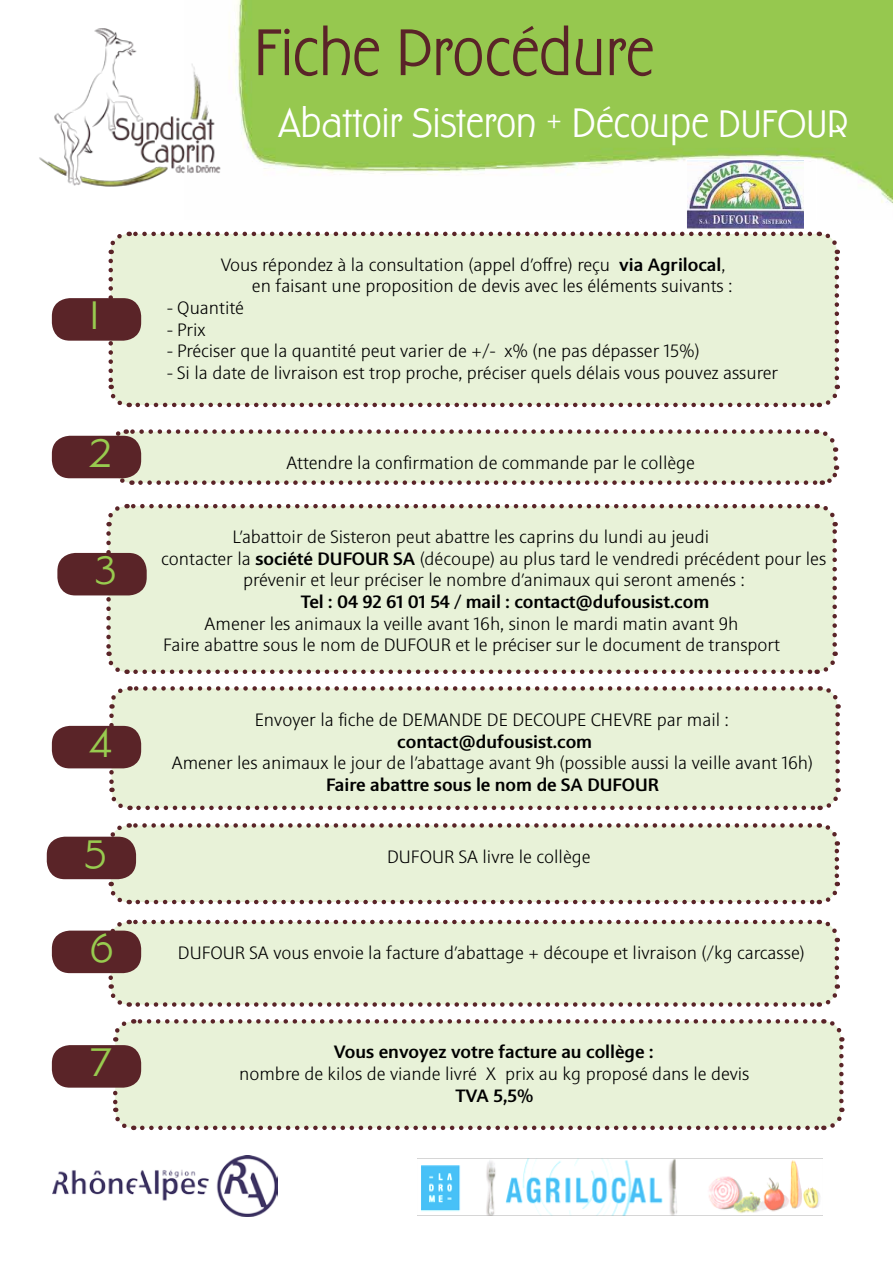
<style>
.page{position:relative;width:893px;height:1263px;background:#fff}
.page>*{position:absolute;margin:0;border:0;box-sizing:border-box;transform-origin:0 0}
.t1{font:72px "Hardwood LP Std";color:#5a2428}
.t2{font:45px "Hardwood LP Std";color:#fff}
.t3{font:45px/93.9px "Hardwood LP Std";color:#98cb4f}
.t4{font:300 18px/21.6px "Sinova Pro";color:#000}
.t5{font:500 18px "Sinova Pro";color:#000}
.s1{font-size:42px}
.s2{font-weight:500}
</style>
<div class="page">
<div style="left:111px;top:234px;width:726px;height:171px;background:#e8f2d8;border-radius:18px"></div>
<svg style="left:108px;top:261px;width:22px;height:147px"></svg>
<svg style="left:138px;top:385px;width:702px;height:23px"></svg>
<svg style="left:818px;top:231px;width:22px;height:147px"></svg>
<svg style="left:108px;top:231px;width:702px;height:23px"></svg>
<svg style="left:107px;top:429px;width:733px;height:56px;background:#e0e5cf"></svg>
<div style="left:109px;top:506px;width:726px;height:166px;background:#e8f2d8;border-radius:18px"></div>
<svg style="left:105px;top:533px;width:23px;height:141px"></svg>
<svg style="left:136px;top:651px;width:702px;height:23px"></svg>
<svg style="left:816px;top:503px;width:22px;height:141px"></svg>
<svg style="left:106px;top:503px;width:702px;height:23px"></svg>
<div style="left:111px;top:688px;width:727px;height:120px;background:#e8f2d8;border-radius:18px"></div>
<svg style="left:108px;top:716px;width:22px;height:95px"></svg>
<svg style="left:138px;top:787px;width:703px;height:24px"></svg>
<svg style="left:819px;top:686px;width:22px;height:94px"></svg>
<svg style="left:109px;top:686px;width:702px;height:23px"></svg>
<svg style="left:106px;top:823px;width:734px;height:82px;background:#e2e9d2"></svg>
<div style="left:111px;top:922px;width:726px;height:82px;background:#e8f2d8;border-radius:18px"></div>
<svg style="left:107px;top:972px;width:23px;height:35px"></svg>
<svg style="left:138px;top:984px;width:702px;height:23px"></svg>
<svg style="left:818px;top:919px;width:22px;height:58px"></svg>
<svg style="left:111px;top:919px;width:699px;height:22px"></svg>
<div style="left:115px;top:1021px;width:726px;height:107px;background:#e8f2d8;border-radius:18px"></div>
<svg style="left:113px;top:1085px;width:21px;height:46px"></svg>
<svg style="left:142px;top:1107px;width:703px;height:24px"></svg>
<svg style="left:823px;top:1019px;width:22px;height:82px"></svg>
<svg style="left:113px;top:1019px;width:701px;height:23px"></svg>
<div style="left:52px;top:298px;width:89px;height:43px;background:#5a2428;border-radius:18px"></div>
<div style="left:52px;top:436px;width:89px;height:42px;background:#5a2428;border-radius:18px"></div>
<div style="left:57px;top:553px;width:90px;height:42px;background:#5a2428;border-radius:18px"></div>
<div style="left:52px;top:726px;width:89px;height:42px;background:#5a2428;border-radius:18px"></div>
<div style="left:47px;top:837px;width:89px;height:42px;background:#5a2428;border-radius:18px"></div>
<div style="left:52px;top:930px;width:89px;height:43px;background:#5a2428;border-radius:18px"></div>
<div style="left:52px;top:1045px;width:89px;height:43px;background:#5a2428;border-radius:18px"></div>
<img style="left:233px;top:0;width:660px;height:205px">
<img style="left:39px;top:28px;width:182px;height:159px">
<img style="left:417px;top:1158px;width:406px;height:58px">
<img style="left:52px;top:1155px;width:225px;height:61px">
<img style="left:688px;top:162px;width:116px;height:65px">
<div style="left:685px;top:159px;width:132px;height:71px;border:2px solid #fff"></div>
<h2 class="t3" style="left:90px;top:268px;width:10px">1</h2>
<h2 class="t3" style="left:90px;top:406px;width:23px">2</h2>
<h2 class="t3" style="left:96px;top:523px;width:22px">3</h2>
<h2 class="t3" style="left:90px;top:696px;width:23px">4</h2>
<h2 class="t3" style="left:85px;top:807px;width:30px">5<br>6</h2>
<h2 class="t3" style="left:90px;top:1015px;width:22px">7</h2>
<h1 class="t1" style="left:254px;top:13px;width:402px">Fiche Procédure</h1>
<h2 class="t2" style="left:279px;top:99px;width:571px">Abattoir Sisteron + Découpe <span class="s1">DUFOUR</span></h2>
<p class="t4" style="left:252px;top:254px;width:482px;text-indent:-31px">Vous répondez à la consultation (appel d’offre) reçu <span class="s2">via Agrilocal</span>, en faisant une proposition de devis avec les éléments suivants :</p>
<p class="t4" style="left:167px;top:297px;width:79px">- Quantité</p>
<p class="t4" style="left:167px;top:319px;width:40px">- Prix</p>
<p class="t4" style="left:167px;top:340px;width:534px">- Préciser que la quantité peut varier de +/- x% (ne pas dépasser 15%)</p>
<p class="t4" style="left:167px;top:362px;width:613px">- Si la date de livraison est trop proche, préciser quels délais vous pouvez assurer</p>
<p class="t4" style="left:286px;top:452px;width:410px">Attendre la confirmation de commande par le collège</p>
<p class="t4" style="left:232px;top:526px;width:478px">L’abattoir de Sisteron peut abattre les caprins du lundi au jeudi</p>
<p class="t4" style="left:161px;top:548px;width:666px">contacter la <span class="s2">société DUFOUR SA</span> (découpe) au plus tard le vendredi précédent pour les</p>
<p class="t4" style="left:243px;top:569px;width:503px">prévenir et leur préciser le nombre d’animaux qui seront amenés :</p>
<p class="t5" style="left:301px;top:591px;width:410px">Tel : 04 92 61 01 54 / mail : contact@dufousist.com</p>
<p class="t4" style="left:163px;top:612px;width:619px;text-align:center">Amener les animaux la veille avant 16h, sinon le mardi matin avant 9h<br>Faire abattre sous le nom de DUFOUR et le préciser sur le document de transport</p>
<p class="t4" style="left:255px;top:709px;width:475px">Envoyer la fiche de DEMANDE DE DECOUPE CHEVRE par mail :</p>
<p class="t5" style="left:397px;top:731px;width:196px">contact@dufousist.com</p>
<p class="t4" style="left:172px;top:752px;width:643px">Amener les animaux le jour de l’abattage avant 9h (possible aussi la veille avant 16h)</p>
<p class="t5" style="left:326px;top:774px;width:334px">Faire abattre sous le nom de SA DUFOUR</p>
<p class="t4" style="left:387px;top:846px;width:205px">DUFOUR SA livre le collège</p>
<p class="t4" style="left:178px;top:942px;width:628px">DUFOUR SA vous envoie la facture d’abattage + découpe et livraison (/kg carcasse)</p>
<p class="t5" style="left:334px;top:1041px;width:321px">Vous envoyez votre facture au collège :</p>
<p class="t4" style="left:239px;top:1063px;width:512px">nombre de kilos de viande livré X prix au kg proposé dans le devis</p>
<p class="t5" style="left:455px;top:1085px;width:79px">TVA 5,5%</p>
</div>
